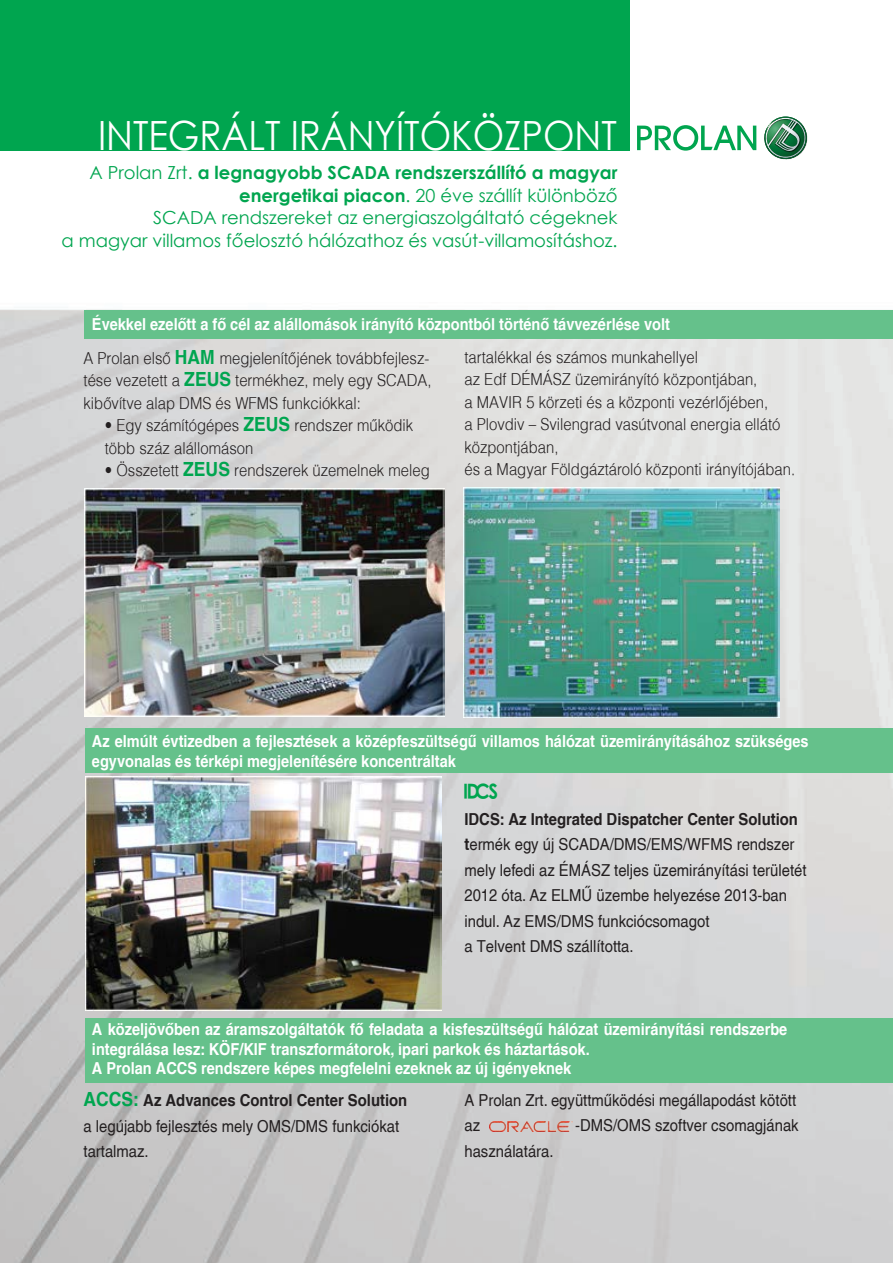
<style>
.page{position:relative;width:893px;height:1263px;background:#fff}
.page>*{position:absolute;margin:0;border:0;box-sizing:border-box;transform-origin:0 0}
.t1{font:40.35px "Century Gothic";color:#fff;scale:.9 1}
.t2{font:19.5px "Prolan Font";color:#00a54f;scale:.9 1}
.t3{font:18px/22.5px "Century Gothic";color:#00a54f;text-align:right}
.t4{font:700 16.5px/19.5px "H Helvetica";color:#fff;scale:.88 1}
.t5{font:300 16.5px/22.5px "H Helvetica";color:#231f20;scale:.9 1}
.t6{font:16.5px/25.5px "H Helvetica";color:#231f20;scale:.9 1}
.s1{font-weight:700}
.s2{font-weight:700;font-size:19.5px;color:#00a54f}
</style>
<div class="page">
<img style="left:0;top:0;width:893px;height:1263px">
<div style="left:0;top:0;width:629px;height:150px;background:#00a54f"></div>
<svg style="left:637px;top:125px;width:119px;height:26px"></svg>
<svg style="left:762px;top:117px;width:48px;height:45px"></svg>
<img style="left:463px;top:487px;width:317px;height:230px">
<div style="left:84px;top:310px;width:809px;height:29px;background:#65c18b"></div>
<div style="left:85px;top:729px;width:808px;height:44px;background:#65c18b"></div>
<div style="left:85px;top:1018px;width:808px;height:65px;background:#65c18b"></div>
<img style="left:85px;top:488px;width:359px;height:228px">
<img style="left:85px;top:776px;width:356px;height:234px">
<img style="left:489px;top:1121px;width:84px;height:10px">
<p class="t1" style="left:98px;top:108px;width:578px">INTEGRÁLT IRÁNYÍTÓKÖZPONT</p>
<p class="t3" style="left:62px;top:161px;width:557px">A Prolan Zrt. <span class="s1">a legnagyobb SCADA rendszerszállító a magyar energetikai piacon</span>. 20 éve szállít különböző<br>SCADA rendszereket az energiaszolgáltató cégeknek<br>a magyar villamos főelosztó hálózathoz és vasút-villamosításhoz.</p>
<p class="t4" style="left:92px;top:314px;width:658px">Évekkel ezelőtt a fő cél az alállomások irányító központból történő távvezérlése volt</p>
<p class="t5" style="left:84px;top:346px;width:388px">A Prolan első <span class="s2">HAM</span> megjelenítőjének továbbfejlesz&shy;tése vezetett a <span class="s2">ZEUS</span> termékhez, mely egy SCADA, kibővítve alap DMS és WFMS funkciókkal:</p>
<p class="t5" style="left:105px;top:413px;width:344px">• Egy számítógépes <span class="s2">ZEUS</span> rendszer működik több száz alállomáson</p>
<p class="t5" style="left:105px;top:458px;width:363px">• Összetett <span class="s2">ZEUS</span> rendszerek üzemelnek meleg</p>
<p class="t5" style="left:464px;top:345px;width:369px">tartalékkal és számos munkahellyel<br>az Edf DÉMÁSZ üzemirányító központjában,<br>a MAVIR 5 körzeti és a központi vezérlőjében,<br>a Plovdiv – Svilengrad vasútvonal energia ellátó központjában,<br>és a Magyar Földgáztároló központi irányítójában.</p>
<p class="t4" style="left:92px;top:731px;width:816px">Az elmúlt évtizedben a fejlesztések a középfeszültségű villamos hálózat üzemirányításához szükséges egyvonalas és térképi megjelenítésére koncentráltak</p>
<p class="t2" style="left:464px;top:781px;width:40px">I</p>
<p class="t6" style="left:464px;top:806px;width:382px"><span class="s1">IDCS: Az Integrated Dispatcher Center Solution t</span>ermék egy új SCADA/DMS/EMS/WFMS rendszer mely lefedi az ÉMÁSZ teljes üzemirányítási területét 2012 óta. Az ELMŰ üzembe helyezése 2013-ban indul. Az EMS/DMS funkciócsomagot<br>a Telvent DMS szállította.</p>
<p class="t4" style="left:92px;top:1019px;width:792px">A közeljövőben az áramszolgáltatók fő feladata a kisfeszültségű hálózat üzemirányítási rendszerbe integrálása lesz: KÖF/KIF transzformátorok, ipari parkok és háztartások.<br>A Prolan ACCS rendszere képes megfelelni ezeknek az új igényeknek</p>
<p class="t6" style="left:84px;top:1088px;width:361px"><span class="s2">ACCS:</span> <span class="s1">Az Advances Control Center Solution </span>a legújabb fejlesztés mely OMS/DMS funkciókat tartalmaz.</p>
<p class="t6" style="left:464px;top:1087px;width:370px">A Prolan Zrt. együttműködési megállapodást kötött az</p>
<p class="t6" style="left:575px;top:1112px;width:250px">-DMS/OMS szoftver csomagjának</p>
<p class="t6" style="left:464px;top:1138px;width:101px">használatára.</p>
</div>
